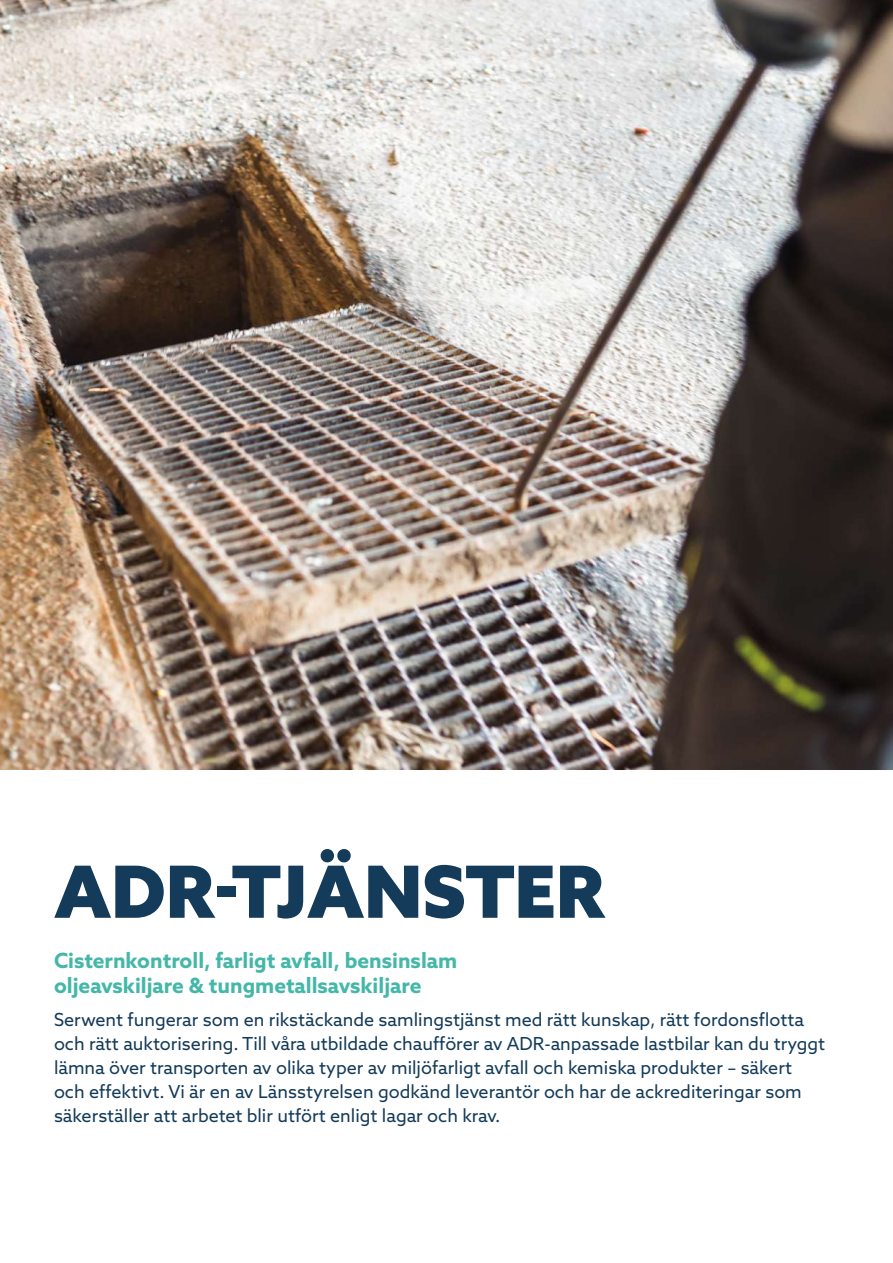
<style>
.page{position:relative;width:893px;height:1263px;background:#fff}
.page>*{position:absolute;margin:0;border:0;box-sizing:border-box;transform-origin:0 0}
.t1{font:900 72px "Azo Sans";color:#143b59}
.t2{font:700 21px/25.2px "Azo Sans";color:#45b7a9}
.t3{font:18px/24px "Azo Sans";color:#143b59}
</style>
<div class="page">
<img style="left:0;top:0;width:893px;height:770px">
<h1 class="t1" style="left:54px;top:844px;width:551px">ADR-TJÄNSTER</h1>
<p class="t2" style="left:54px;top:947px;width:405px">Cisternkontroll, farligt avfall, bensinslam oljeavskiljare &amp; tungmetallsavskiljare</p>
<p class="t3" style="left:54px;top:1007px;width:773px">Serwent fungerar som en rikstäckande samlingstjänst med rätt kunskap, rätt fordonsflotta och rätt auktorisering. Till våra utbildade chaufförer av ADR-anpassade lastbilar kan du tryggt lämna över transporten av olika typer av miljöfarligt avfall och kemiska produkter – säkert och effektivt. Vi är en av Länsstyrelsen godkänd leverantör och har de ackrediteringar som säkerställer att arbetet blir utfört enligt lagar och krav.</p>
</div>
